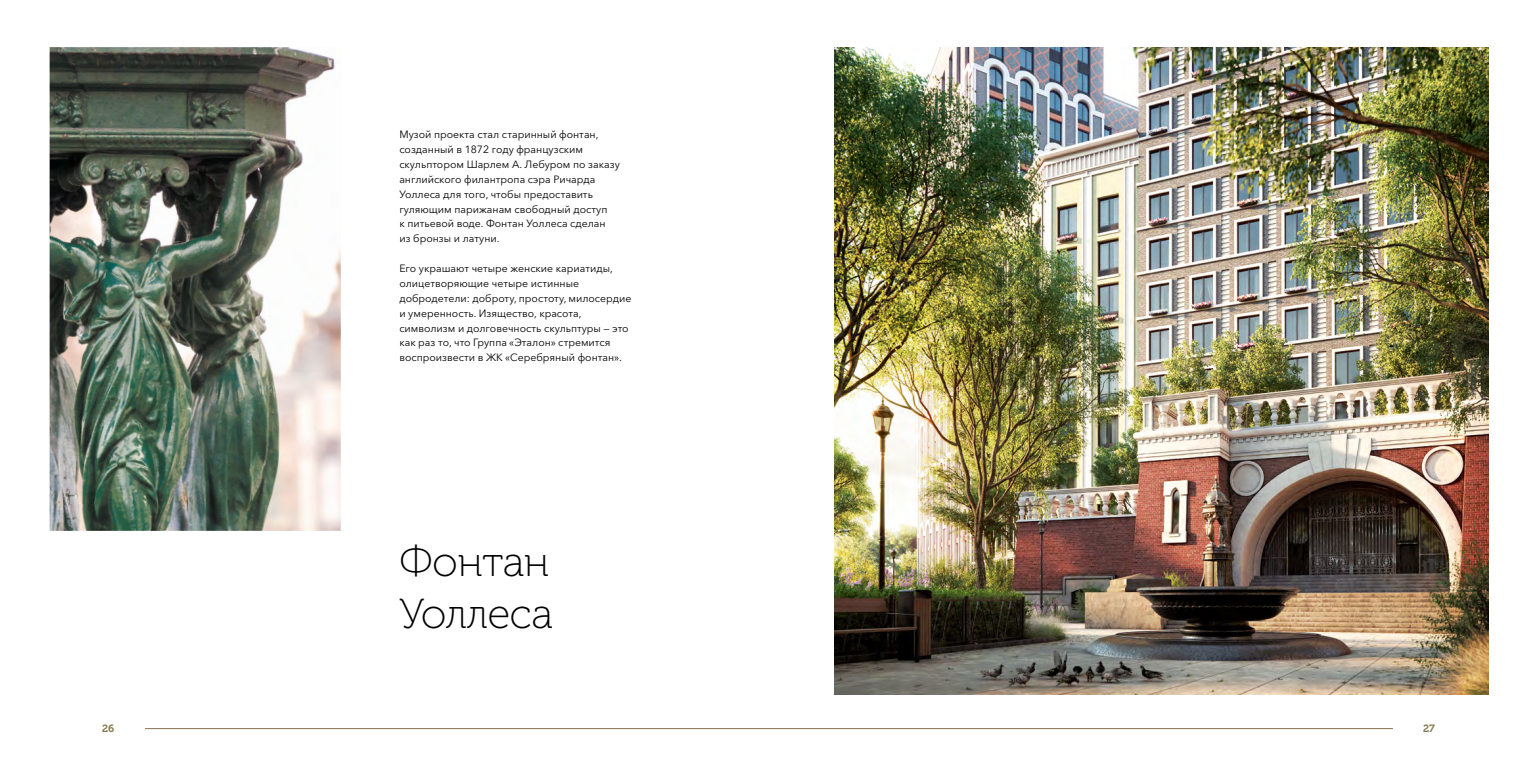
<style>
.page{position:relative;width:1538px;height:769px;background:#fff}
.page>*{position:absolute;margin:0;border:0;box-sizing:border-box;transform-origin:0 0}
.t1{font:42px/52.1px "Museo Cyrl 100";color:#000}
.t2{font:10.5px/14.9px "Avenir Next Cyr";color:#000}
.t3{font:10.5px "Museo Cyrl 700";color:#83754e}
</style>
<div class="page">
<hr style="left:145px;top:728px;width:1248px;height:1px;background:#83754e">
<img style="left:834px;top:47px;width:654px;height:647px">
<img style="left:50px;top:47px;width:291px;height:484px">
<p class="t2" style="left:399px;top:127px;width:222px">Музой проекта стал старинный фонтан, созданный в 1872 году французским скульптором Шарлем А. Лебуром по заказу английского филантропа сэра Ричарда Уоллеса для того, чтобы предоставить гуляющим парижанам свободный доступ<br>к питьевой воде. Фонтан Уоллеса сделан<br>из бронзы и латуни.</p>
<p class="t2" style="left:399px;top:261px;width:233px">Его украшают четыре женские кариатиды, олицетворяющие четыре истинные добродетели: доброту, простоту, милосердие и умеренность. Изящество, красота, символизм и долговечность скульптуры — это как раз то, что Группа «Эталон» стремится воспроизвести в ЖК «Серебряный фонтан».</p>
<h1 class="t1" style="left:399px;top:536px;width:155px">Фонтан<br>Уоллеса</h1>
<p class="t3" style="left:102px;top:722px;width:14px">26</p>
<p class="t3" style="left:1423px;top:722px;width:13px">27</p>
</div>
